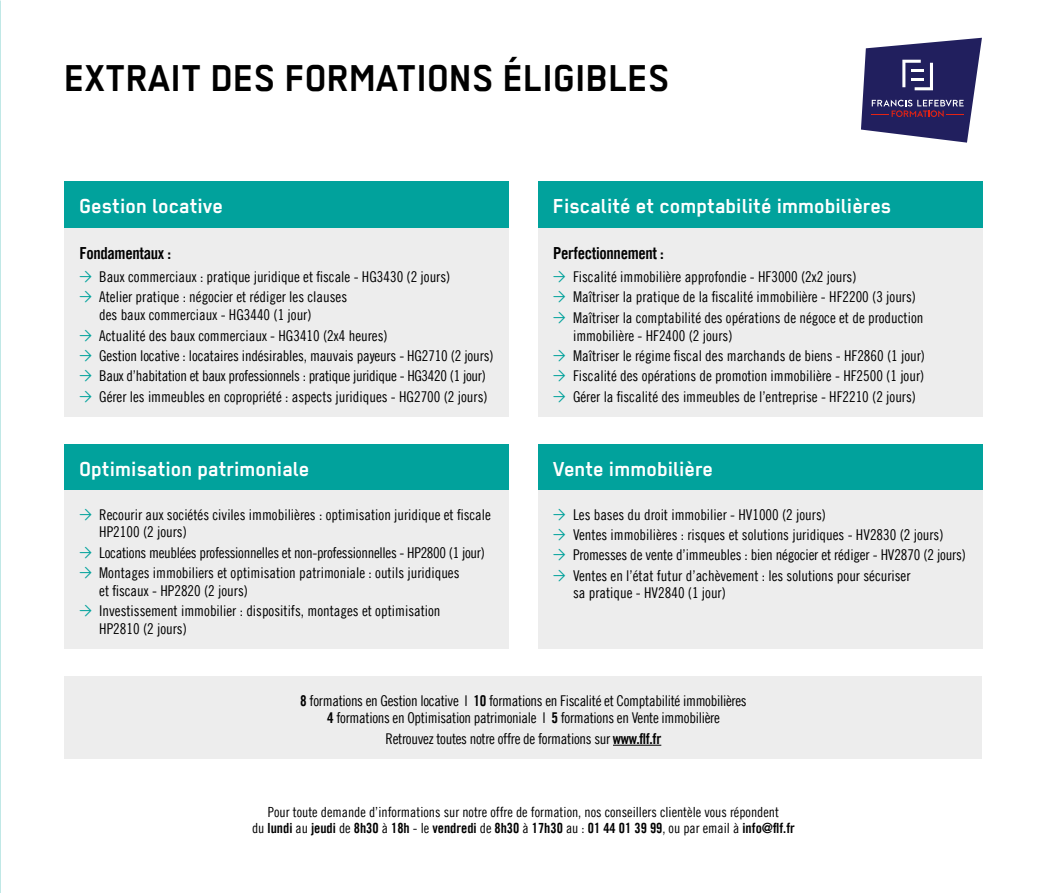
<style>
.page{position:relative;width:1042px;height:893px;background:#fff}
.page>*{position:absolute;margin:0;border:0;box-sizing:border-box;transform-origin:0 0}
.t1{font:700 42px "Regular";letter-spacing:-.01em;color:#000}
.t2{font:700 22.75px "Regular";color:#fff}
.t3{font:16.62px "Trade Gothic LT Com Bd Cn 20";letter-spacing:-.02em;color:#000}
.t4{font:14.88px/20.3px "Trade Gothic LT Com Cn 18";color:#000}
.t5{font:14.88px/20.3px "Trade Gothic LT Com Cn 18";letter-spacing:-.02em;color:#000}
.t6{font:14px "Trade Gothic LT Com Cn 18";color:#000}
.t7{font:14px "Trade Gothic LT Com Bd Cn 20";color:#000}
.s1{font-family:"Elegia";color:#01a29c}
.s2{font-family:"Trade Gothic LT Com Bd Cn 20"}
.s3{font-family:"Trade Gothic LT Com Cn 18"}
</style>
<div class="page">
<div style="left:538px;top:444px;width:444px;height:47px;background:#01a29c"></div>
<div style="left:64px;top:444px;width:444px;height:47px;background:#01a29c"></div>
<div style="left:64px;top:491px;width:444px;height:158px;background:#ededed"></div>
<div style="left:538px;top:491px;width:444px;height:158px;background:#ededed"></div>
<div style="left:64px;top:676px;width:918px;height:83px;background:#ededed"></div>
<hr style="left:613px;top:745px;width:48px;height:1px;background:#000">
<div style="left:64px;top:228px;width:444px;height:188px;background:#ededed"></div>
<div style="left:64px;top:182px;width:444px;height:46px;background:#01a29c"></div>
<div style="left:538px;top:228px;width:444px;height:188px;background:#ededed"></div>
<div style="left:538px;top:182px;width:444px;height:46px;background:#01a29c"></div>
<svg style="left:861px;top:38px;width:121px;height:105px"></svg>
<h1 class="t1" style="left:64px;top:55px;width:608px">EXTRAIT DES FORMATIONS ÉLIGIBLES</h1>
<h2 class="t2" style="left:79px;top:194px;width:145px">Gestion locative</h2>
<p class="t3" style="left:79px;top:243px;width:93px">Fondamentaux :</p>
<p class="t4" style="left:79px;top:266px;width:372px"><span class="s1">E</span> Baux commerciaux : pratique juridique et fiscale - HG3430 (2 jours)<br><span class="s1">E</span> Atelier pratique : négocier et rédiger les clauses</p>
<p class="t4" style="left:79px;top:305px;width:416px;text-indent:20px">des baux commerciaux - HG3440 (1 jour)<br><span class="s1">E</span> Actualité des baux commerciaux - HG3410 (2x4 heures)<br><span class="s1">E</span> Gestion locative : locataires indésirables, mauvais payeurs - HG2710 (2 jours)<br><span class="s1">E</span> Baux d’habitation et baux professionnels : pratique juridique - HG3420 (1 jour)<br><span class="s1">E</span> Gérer les immeubles en copropriété : aspects juridiques - HG2700 (2 jours)</p>
<h2 class="t2" style="left:553px;top:194px;width:340px">Fiscalité et comptabilité immobilières</h2>
<p class="t3" style="left:553px;top:243px;width:112px">Perfectionnement :</p>
<p class="t4" style="left:553px;top:266px;width:372px"><span class="s1">E</span> Fiscalité immobilière approfondie - HF3000 (2x2 jours)<br><span class="s1">E</span> Maîtriser la pratique de la fiscalité immobilière - HF2200 (3 jours)<br><span class="s1">E</span> Maîtriser la comptabilité des opérations de négoce et de production</p>
<p class="t4" style="left:553px;top:325px;width:373px;text-indent:20px">immobilière - HF2400 (2 jours)<br><span class="s1">E</span> Maîtriser le régime fiscal des marchands de biens - HF2860 (1 jour)<br><span class="s1">E</span> Fiscalité des opérations de promotion immobilière - HF2500 (1 jour)<br><span class="s1">E</span> Gérer la fiscalité des immeubles de l’entreprise - HF2210 (2 jours)</p>
<h2 class="t2" style="left:79px;top:456px;width:232px">Optimisation patrimoniale</h2>
<h2 class="t2" style="left:553px;top:456px;width:162px">Vente immobilière</h2>
<p class="t4" style="left:99px;top:505px;width:393px;line-height:17.8px;text-indent:-20px"><span class="s1">E</span> Recourir aux sociétés civiles immobilières : optimisation juridique et fiscale<br>HP2100 (2 jours)</p>
<p class="t5" style="left:79px;top:542px;width:407px"><span class="s1">E</span> Locations meublées professionnelles et non-professionnelles - HP2800 (1 jour)<br><span class="s1">E</span> Montages immobiliers et optimisation patrimoniale : outils juridiques</p>
<p class="t4" style="left:79px;top:580px;width:363px;text-indent:20px">et fiscaux - HP2820 (2 jours)<br><span class="s1">E</span> Investissement immobilier : dispositifs, montages et optimisation</p>
<p class="t4" style="left:99px;top:619px;width:89px">HP2810 (2 jours)</p>
<p class="t4" style="left:553px;top:504px;width:414px"><span class="s1">E</span> Les bases du droit immobilier - HV1000 (2 jours)<br><span class="s1">E</span> Ventes immobilières : risques et solutions juridiques - HV2830 (2 jours)<br><span class="s1">E</span> Promesses de vente d’immeubles : bien négocier et rédiger - HV2870 (2 jours)<br><span class="s1">E</span> Ventes en l’état futur d’achèvement : les solutions pour sécuriser</p>
<p class="t4" style="left:573px;top:583px;width:154px">sa pratique - HV2840 (1 jour)</p>
<p class="t5" style="left:300px;top:691px;width:448px;line-height:17.8px;text-align:center"><span class="s2">8</span> formations en Gestion locative l <span class="s2">10</span> formations en Fiscalité et Comptabilité immobilières<br><span class="s2">4</span> formations en Optimisation patrimoniale l <span class="s2">5</span> formations en Vente immobilière</p>
<p class="t5" style="left:386px;top:728px;width:277px">Retrouvez toutes notre offre de formations sur <span class="s2">www.flf.fr</span></p>
<p class="t6" style="left:268px;top:803px;width:512px">Pour toute demande d’informations sur notre offre de formation, nos conseillers clientèle vous répondent</p>
<p class="t7" style="left:252px;top:820px;width:544px"><span class="s3">du</span> lundi <span class="s3">au</span> jeudi <span class="s3">de</span> 8h30 <span class="s3">à</span> 18h <span class="s3">- le</span> vendredi <span class="s3">de</span> 8h30 <span class="s3">à</span> 17h30 <span class="s3">au :</span> 01 44 01 39 99<span class="s3">, ou par email à</span> info@flf.fr</p>
</div>
